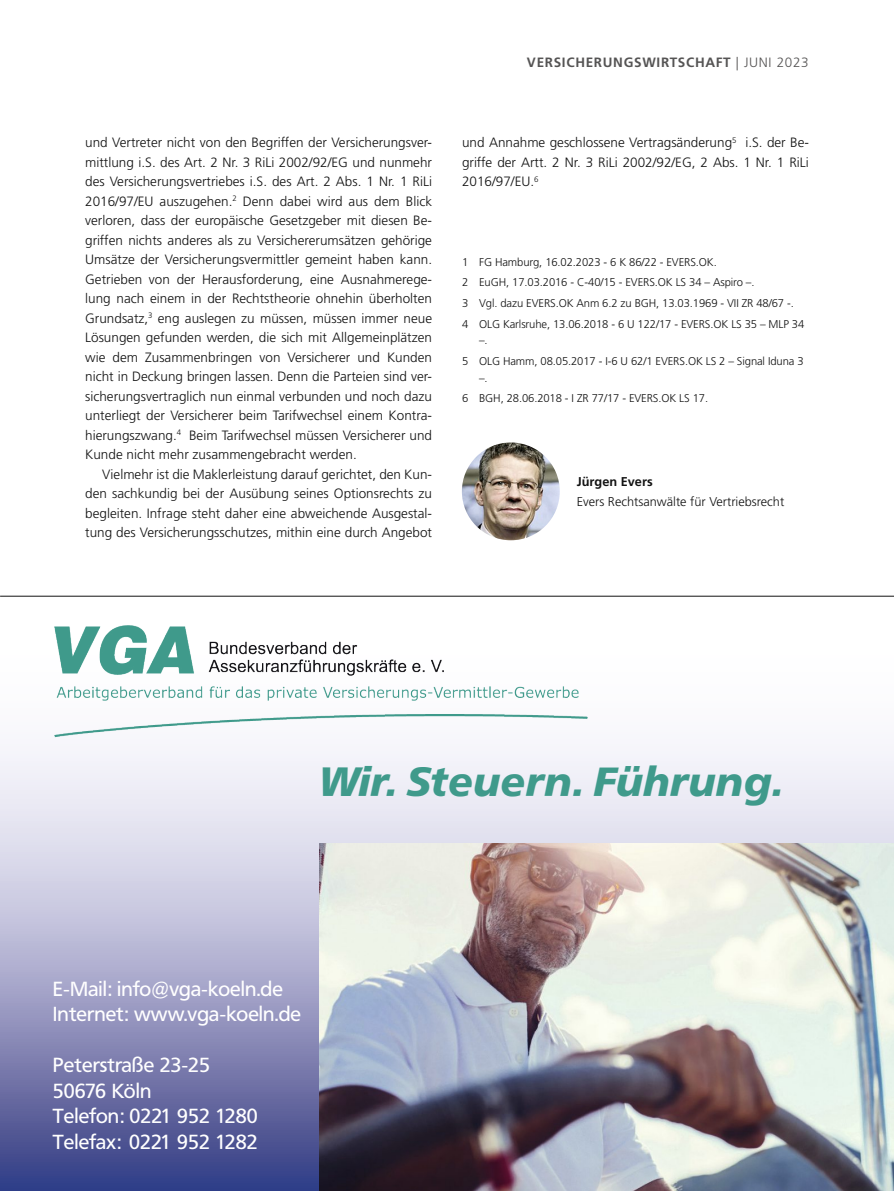
<style>
.page{position:relative;width:894px;height:1191px;background:#fff}
.page>*{position:absolute;margin:0;border:0;box-sizing:border-box;transform-origin:0 0}
.t1{font:italic 900 40.5px "Frutiger BQ";color:#3f9a8b}
.t2{font:20.25px/25.5px "Frutiger BQ";color:#fff}
.t3{font:300 13.5px/19.5px "Frutiger LT Pro";color:#121212;text-align:justify}
.t4{font:700 13.5px "Frutiger LT Pro";letter-spacing:.05em;color:#555454}
.t5{font:300 12.75px "Frutiger LT Pro";color:#121212}
.t6{font:700 12.75px "Frutiger LT Pro";color:#121212}
.t7{font:300 11.25px/20.7px "Frutiger LT Pro";letter-spacing:-.01em;color:#121212}
.s1{font-weight:300}
</style>
<div class="page">
<svg style="left:0;top:754px;width:893px;height:437px;background:#b6b7d3"></svg>
<img style="left:319px;top:844px;width:574px;height:347px">
<img style="left:54px;top:625px;width:534px;height:113px">
<img style="left:461px;top:442px;width:98px;height:98px;border-radius:50%">
<hr style="left:0;top:596px;width:893px;height:1px;background:#121212">
<p class="t4" style="left:526px;top:55px;width:283px">VERSICHERUNGSWIRTSCHAFT <span class="s1">| JUNI 2023</span></p>
<p class="t3" style="left:85px;top:133px;width:348px">und Vertreter nicht von den Begriffen der Versicherungsver&shy;mittlung i.S. des Art. 2 Nr. 3 RiLi 2002/92/EG und nunmehr des Versicherungsvertriebes i.S. des Art. 2 Abs. 1 Nr. 1 RiLi 2016/97/EU auszugehen.<sup>2</sup> Denn dabei wird aus dem Blick verloren, dass der europäische Gesetzgeber mit diesen Be&shy;griffen nichts anderes als zu Versichererumsätzen gehörige Umsätze der Versicherungsvermittler gemeint haben kann.<br>Getrieben von der Herausforderung, eine Ausnahmerege&shy;lung nach einem in der Rechtstheorie ohnehin überholten Grundsatz,<sup>3</sup> eng auslegen zu müssen, müssen immer neue Lösungen gefunden werden, die sich mit Allgemeinplätzen wie dem Zusammenbringen von Versicherer und Kunden nicht in Deckung bringen lassen. Denn die Parteien sind ver&shy;sicherungsvertraglich nun einmal verbunden und noch dazu unterliegt der Versicherer beim Tarifwechsel einem Kontra&shy;hierungszwang.<sup>4</sup> Beim Tarifwechsel müssen Versicherer und Kunde nicht mehr zusammengebracht werden.</p>
<p class="t3" style="left:85px;top:465px;width:348px;text-indent:17px">Vielmehr ist die Maklerleistung darauf gerichtet, den Kun&shy;den sachkundig bei der Ausübung seines Optionsrechts zu begleiten. Infrage steht daher eine abweichende Ausgestal&shy;tung des Versicherungsschutzes, mithin eine durch Angebot</p>
<p class="t6" style="left:576px;top:475px;width:77px">Jürgen Evers</p>
<p class="t3" style="left:462px;top:133px;width:348px">und Annahme geschlossene Vertragsänderung<sup>5</sup> i.S. der Be&shy;griffe der Artt. 2 Nr. 3 RiLi 2002/92/EG, 2 Abs. 1 Nr. 1 RiLi 2016/97/EU.<sup>6</sup></p>
<p class="t7" style="left:462px;top:252px;width:343px">1 FG Hamburg, 16.02.2023 - 6 K 86/22 - EVERS.OK.<br>2 EuGH, 17.03.2016 - C-40/15 - EVERS.OK LS 34 – Aspiro –.<br>3 Vgl. dazu EVERS.OK Anm 6.2 zu BGH, 13.03.1969 - VII ZR 48/67 -.<br>4 OLG Karlsruhe, 13.06.2018 - 6 U 122/17 - EVERS.OK LS 35 – MLP 34</p>
<p class="t7" style="left:462px;top:330px;width:343px;text-indent:17px">–.<br>5 OLG Hamm, 08.05.2017 - I-6 U 62/1 EVERS.OK LS 2 – Signal Iduna 3</p>
<p class="t7" style="left:462px;top:368px;width:247px;text-indent:17px">–.<br>6 BGH, 28.06.2018 - I ZR 77/17 - EVERS.OK LS 17.</p>
<p class="t5" style="left:576px;top:495px;width:209px">Evers Rechtsanwälte für Vertriebsrecht</p>
<h1 class="t1" style="left:319px;top:757px;width:466px">Wir. Steuern. Führung.</h1>
<h2 class="t2" style="left:53px;top:976px;width:249px">E-Mail: info@vga-koeln.de<br>Internet: www.vga-koeln.de</h2>
<h2 class="t2" style="left:53px;top:1052px;width:206px">Peterstraße 23-25<br>50676 Köln<br>Telefon: 0221 952 1280<br>Telefax: 0221 952 1282</h2>
</div>
